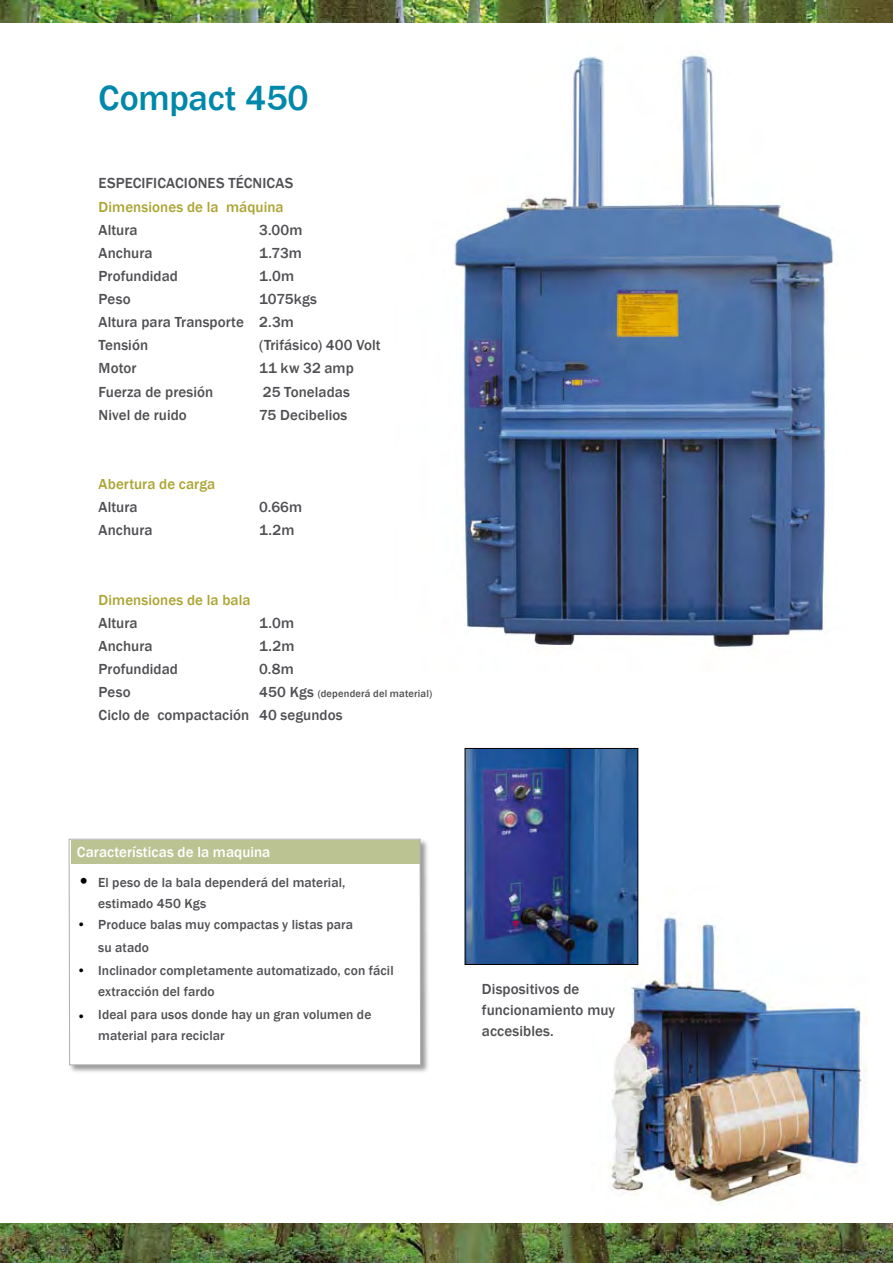
<style>
.page{position:relative;width:893px;height:1263px;background:#fff}
.page>*{position:absolute;margin:0;border:0;box-sizing:border-box;transform-origin:0 0}
.t1{font:500 36px "Franklin Gothic";letter-spacing:-.005em;color:#0088ab}
.t2{font:500 15px/23.1px "Franklin Gothic";letter-spacing:.005em;color:#504f53}
.t3{font:500 15px "Franklin Gothic";letter-spacing:.005em;color:#aca432}
.t4{font:500 15px "Franklin Gothic";letter-spacing:.005em;color:#fff}
.t5{font:500 13.5px/21px "Franklin Gothic";letter-spacing:.01em;color:#504f53}
.t6{font:500 10.5px "Franklin Gothic";letter-spacing:.015em;color:#504f53}
.s1{font-size:15px}
.s2{font-size:21px;color:#000}
.s3{color:#000}
</style>
<div class="page">
<img style="left:454px;top:54px;width:380px;height:593px">
<div style="left:68px;top:837px;width:363px;height:238px;background:#000;opacity:.4"></div>
<svg style="left:68px;top:838px;width:353px;height:227px"></svg>
<img style="left:591px;top:886px;width:285px;height:338px">
<img style="left:467px;top:750px;width:169px;height:213px">
<div style="left:465px;top:748px;width:173px;height:217px;border:1px solid #000"></div>
<img style="left:0;top:0;width:893px;height:23px">
<img style="left:0;top:1224px;width:893px;height:39px">
<h1 class="t1" style="left:99px;top:76px;width:212px">Compact 450</h1>
<p class="t2" style="left:99px;top:172px;width:196px">ESPECIFICACIONES TÉCNICAS</p>
<p class="t3" style="left:99px;top:197px;width:186px">Dimensiones de la máquina</p>
<p class="t2" style="left:99px;top:218px;width:40px">Altura</p>
<p class="t2" style="left:259px;top:218px;width:45px">3.00m</p>
<p class="t2" style="left:99px;top:241px;width:55px">Anchura</p>
<p class="t2" style="left:259px;top:241px;width:44px">1.73m</p>
<p class="t2" style="left:99px;top:265px;width:81px">Profundidad</p>
<p class="t2" style="left:259px;top:265px;width:36px">1.0m</p>
<p class="t2" style="left:99px;top:288px;width:33px">Peso</p>
<p class="t2" style="left:99px;top:288px;width:220px;text-indent:160px">1075kgs<br>Altura para Transporte 2.3m<br>Tensión</p>
<p class="t2" style="left:259px;top:334px;width:123px">(Trifásico) 400 Volt</p>
<p class="t2" style="left:99px;top:357px;width:39px">Motor</p>
<p class="t2" style="left:259px;top:357px;width:96px">11 kw 32 amp</p>
<p class="t2" style="left:99px;top:380px;width:116px">Fuerza de presión</p>
<p class="t2" style="left:263px;top:380px;width:89px">25 Toneladas</p>
<p class="t2" style="left:99px;top:403px;width:90px">Nivel de ruido</p>
<p class="t2" style="left:259px;top:403px;width:90px">75 Decibelios</p>
<p class="t3" style="left:99px;top:475px;width:118px">Abertura de carga</p>
<p class="t2" style="left:99px;top:496px;width:40px">Altura</p>
<p class="t2" style="left:259px;top:496px;width:45px">0.66m</p>
<p class="t2" style="left:99px;top:519px;width:55px">Anchura</p>
<p class="t2" style="left:259px;top:519px;width:37px">1.2m</p>
<p class="t3" style="left:99px;top:590px;width:153px">Dimensiones de la bala</p>
<p class="t2" style="left:99px;top:611px;width:40px">Altura</p>
<p class="t2" style="left:259px;top:611px;width:36px">1.0m</p>
<p class="t2" style="left:99px;top:635px;width:55px">Anchura</p>
<p class="t2" style="left:259px;top:635px;width:37px">1.2m</p>
<p class="t2" style="left:99px;top:658px;width:81px">Profundidad</p>
<p class="t2" style="left:259px;top:658px;width:36px">0.8m</p>
<p class="t2" style="left:99px;top:681px;width:33px">Peso</p>
<p class="t6" style="left:259px;top:687px;width:174px"><span class="s1">450 Kgs</span> (dependerá del material)</p>
<p class="t2" style="left:99px;top:704px;width:245px">Ciclo de compactación 40 segundos</p>
<p class="t4" style="left:77px;top:842px;width:195px">Características de la maquina</p>
<p class="t5" style="left:98px;top:872px;width:249px;text-indent:-21px"><span class="s2">•</span> El peso de la bala dependerá del material, estimado 450 Kgs</p>
<p class="t5" style="left:98px;top:913px;width:256px;line-height:23.1px;text-indent:-21px"><span class="s3">•</span> Produce balas muy compactas y listas para su atado</p>
<p class="t5" style="left:98px;top:960px;width:297px;text-indent:-21px"><span class="s3">•</span> Inclinador completamente automatizado, con fácil extracción del fardo</p>
<p class="t5" style="left:98px;top:1004px;width:275px;text-indent:-21px"><span class="s3">•</span> Ideal para usos donde hay un gran volumen de material para reciclar</p>
<p class="t2" style="left:482px;top:978px;width:135px;line-height:21px">Dispositivos de funcionamiento muy accesibles.</p>
</div>
